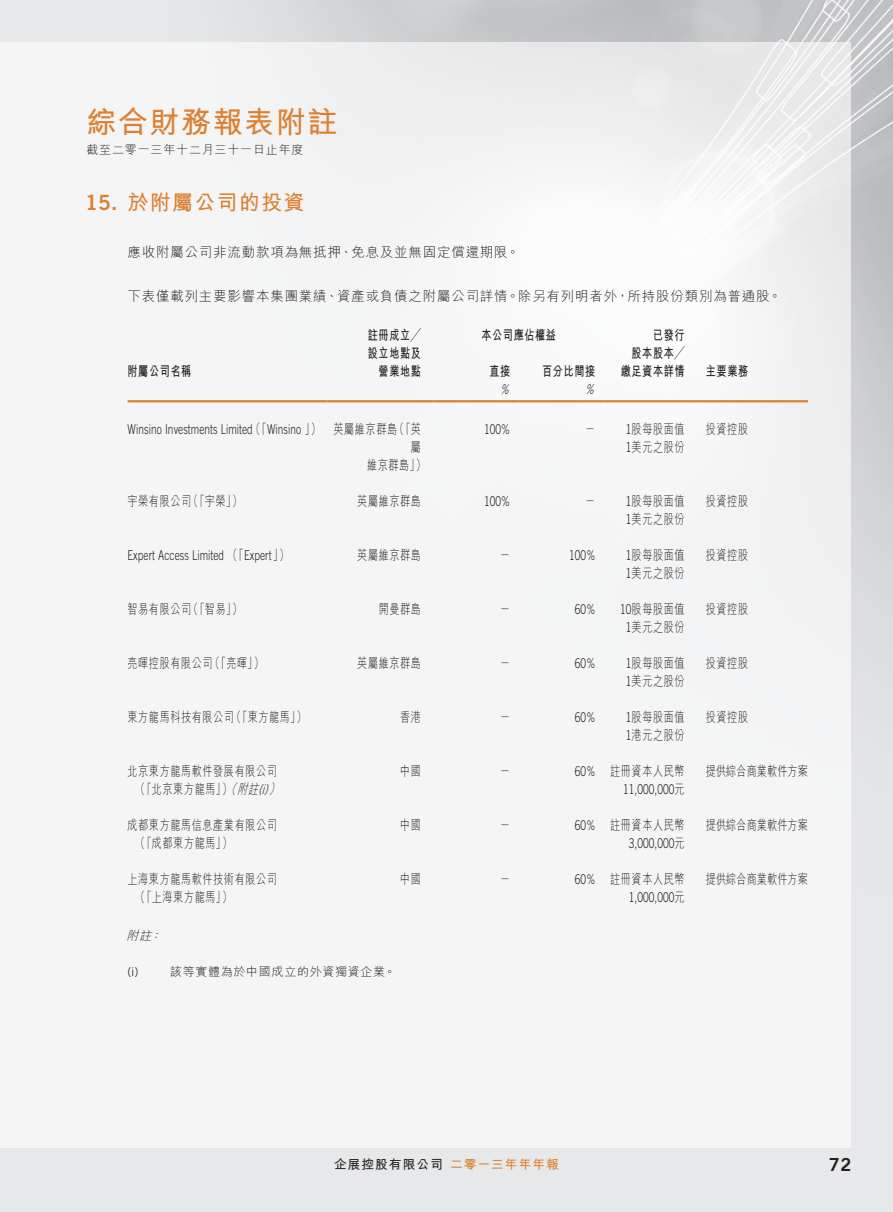
<style>
.page{position:relative;width:893px;height:1212px;background:#fff}
.page>*{position:absolute;margin:0;border:0;box-sizing:border-box;transform-origin:0 0}
.t1{font:700 30px "M Hei HK";letter-spacing:.05em;color:#dc8132}
.Heading_1{font:700 21px "M Hei HK";letter-spacing:.06em;color:#dc8132}
.Heading_1-2{font:21px "Trade Gothic LT Std Bd 2";color:#dc8132}
.t2{font:18px "Trade Gothic LT Std Bd 2";color:#231f20}
.Body_Text{font:300 13.5px/18px "M Hei HK";letter-spacing:.06em;color:#231f20;scale:.75 1}
.Body_Text-2{font:300 13.5px "Trade Gothic LT Std";letter-spacing:.01em;color:#231f20;scale:.75 1}
.Body_Text-3{font:300 13.5px "M Hei HK";letter-spacing:.06em;color:#231f20}
.Body_Text-4{font:700 13.5px "M Hei HK";letter-spacing:.06em;color:#231f20;scale:.75 1}
.Body_Text-5{font:300 13.5px "M Hei HK";letter-spacing:.01em;color:#231f20;scale:.75 1}
.Body_Text-6{font:italic 300 13.5px "Trade Gothic LT Std";color:#231f20;scale:.75 1}
.Body_Text-7{font:italic 300 13.5px "M Hei HK";color:#231f20;scale:.75 1}
.t3{font:700 12.75px "M Hei HK";letter-spacing:.075em;color:#dc8132}
.t4{font:700 12.75px "M Hei HK";letter-spacing:.075em;color:#231f20}
.Notes{font:300 12px "M Hei HK";letter-spacing:.065em;color:#231f20}
.Notes-2{font:italic 300 12px "M Hei HK";color:#231f20}
.Notes-3{font:300 12px "Trade Gothic LT Std";color:#231f20}
.s1{font-family:"M Hei HK"}
.s2{font-family:"Trade Gothic LT Std"}
.s3{font-style:italic}
.s4{font-family:"Trade Gothic LT Std";font-style:italic}
</style>
<div class="page">
<img style="left:1px;top:0;width:892px;height:1212px">
<div style="left:0;top:43px;width:850px;height:1105px;background:#f5f5f6"></div>
<img style="left:0;top:0;width:1px;height:1212px">
<hr style="left:0;top:43px;width:1px;height:1105px;background:#fff">
<hr style="left:128px;top:400px;width:199px;height:2px;background:#dc8132">
<hr style="left:327px;top:400px;width:107px;height:2px;background:#dc8132">
<hr style="left:434px;top:400px;width:85px;height:2px;background:#dc8132">
<hr style="left:519px;top:400px;width:85px;height:2px;background:#dc8132">
<hr style="left:604px;top:400px;width:89px;height:2px;background:#dc8132">
<hr style="left:693px;top:400px;width:115px;height:2px;background:#dc8132">
<h1 class="t1" style="left:86px;top:100px;width:252px">綜合財務報表附註</h1>
<p class="Notes" style="left:86px;top:143px;width:219px">截至二零一三年十二月三十一日止年度</p>
<p class="Heading_1-2" style="left:85px;top:190px;width:34px">15.</p>
<p class="Heading_1" style="left:128px;top:187px;width:178px">於附屬公司的投資</p>
<p class="Body_Text-3" style="left:128px;top:245px;width:394px">應收附屬公司非流動款項為無抵押、免息及並無固定償還期限。</p>
<p class="Body_Text-3" style="left:128px;top:289px;width:655px">下表僅載列主要影響本集團業績、資產或負債之附屬公司詳情。除另有列明者外，所持股份類別為普通股。</p>
<p class="Body_Text-4" style="left:128px;top:361px;width:87px">附屬公司名稱</p>
<p class="Body_Text-4" style="left:368px;top:325px;width:72px">註冊成立╱</p>
<p class="Body_Text-4" style="left:368px;top:343px;width:72px">設立地點及</p>
<p class="Body_Text-4" style="left:379px;top:361px;width:58px">營業地點</p>
<p class="Body_Text-4" style="left:481px;top:325px;width:101px">本公司應佔權益</p>
<p class="Body_Text-4" style="left:653px;top:325px;width:44px">已發行</p>
<p class="Body_Text-4" style="left:631px;top:343px;width:72px">股本股本╱</p>
<p class="Body_Text-4" style="left:489px;top:361px;width:29px">直接</p>
<p class="Body_Text-4" style="left:542px;top:361px;width:72px">百分比間接</p>
<p class="Body_Text-4" style="left:621px;top:361px;width:87px">繳足資本詳情</p>
<p class="Body_Text-6" style="left:500px;top:381px;width:19px">%</p>
<p class="Body_Text-6" style="left:585px;top:381px;width:19px">%</p>
<p class="Body_Text-2" style="left:250px;top:421px;width:96px"><span class="s1">（「</span>Winsino <span class="s1">」）</span></p>
<p class="Body_Text-2" style="left:128px;top:421px;width:169px">Winsino Investments Limited</p>
<p class="Body_Text" style="left:394px;top:419px;width:37px">（「英</p>
<p class="Body_Text" style="left:333px;top:419px;width:86px">英屬維京群島</p>
<p class="Body_Text-2" style="left:484px;top:421px;width:36px">100%</p>
<p class="Body_Text" style="left:585px;top:419px;width:15px">－</p>
<p class="Body_Text" style="left:626px;top:419px;width:80px"><span class="s2">1</span>股每股面值</p>
<p class="Body_Text" style="left:367px;top:437px;width:80px;text-indent:44px">屬維京群島 (「</p>
<p class="Body_Text" style="left:626px;top:437px;width:80px"><span class="s2">1</span>美元之股份</p>
<p class="Body_Text" style="left:188px;top:491px;width:74px">（「宇榮」）</p>
<p class="Body_Text" style="left:128px;top:491px;width:86px">宇榮有限公司</p>
<p class="Body_Text" style="left:357px;top:491px;width:86px">英屬維京群島</p>
<p class="Body_Text-2" style="left:484px;top:493px;width:36px">100%</p>
<p class="Body_Text" style="left:585px;top:491px;width:15px">－</p>
<p class="Body_Text" style="left:626px;top:491px;width:80px"><span class="s2">1</span>股每股面值</p>
<p class="Body_Text" style="left:626px;top:509px;width:80px"><span class="s2">1</span>美元之股份</p>
<p class="Body_Text-2" style="left:128px;top:547px;width:217px">Expert Access Limited <span class="s1">（「</span>Expert <span class="s1">」）</span></p>
<p class="Body_Text" style="left:357px;top:545px;width:86px">英屬維京群島</p>
<p class="Body_Text" style="left:500px;top:545px;width:15px">－</p>
<p class="Body_Text-2" style="left:569px;top:547px;width:36px">100%</p>
<p class="Body_Text" style="left:626px;top:545px;width:80px"><span class="s2">1</span>股每股面值</p>
<p class="Body_Text" style="left:626px;top:563px;width:80px"><span class="s2">1</span>美元之股份</p>
<p class="Body_Text" style="left:188px;top:599px;width:74px">（「智易」）</p>
<p class="Body_Text" style="left:128px;top:599px;width:86px">智易有限公司</p>
<p class="Body_Text" style="left:379px;top:599px;width:58px">開曼群島</p>
<p class="Body_Text" style="left:500px;top:599px;width:15px">－</p>
<p class="Body_Text-2" style="left:575px;top:601px;width:29px">60%</p>
<p class="Body_Text" style="left:620px;top:599px;width:87px"><span class="s2">10</span>股每股面值</p>
<p class="Body_Text" style="left:626px;top:617px;width:80px"><span class="s2">1</span>美元之股份</p>
<p class="Body_Text" style="left:210px;top:653px;width:74px">（「亮暉」）</p>
<p class="Body_Text" style="left:128px;top:653px;width:115px">亮暉控股有限公司</p>
<p class="Body_Text" style="left:357px;top:653px;width:86px">英屬維京群島</p>
<p class="Body_Text" style="left:500px;top:653px;width:15px">－</p>
<p class="Body_Text-2" style="left:575px;top:655px;width:29px">60%</p>
<p class="Body_Text" style="left:626px;top:653px;width:80px"><span class="s2">1</span>股每股面值</p>
<p class="Body_Text" style="left:626px;top:671px;width:80px"><span class="s2">1</span>美元之股份</p>
<p class="Body_Text" style="left:231px;top:707px;width:102px">（「東方龍馬」）</p>
<p class="Body_Text" style="left:128px;top:707px;width:144px">東方龍馬科技有限公司</p>
<p class="Body_Text" style="left:400px;top:707px;width:29px">香港</p>
<p class="Body_Text" style="left:500px;top:707px;width:15px">－</p>
<p class="Body_Text-2" style="left:575px;top:709px;width:29px">60%</p>
<p class="Body_Text" style="left:626px;top:707px;width:80px"><span class="s2">1</span>股每股面值</p>
<p class="Body_Text" style="left:626px;top:725px;width:80px"><span class="s2">1</span>港元之股份</p>
<p class="Body_Text" style="left:258px;top:761px;width:34px;text-indent:-131px">北京東方龍馬軟件發展有限公司<br><span class="s3">(</span><span class="s4">(i(</span></p>
<p class="Body_Text" style="left:135px;top:779px;width:140px">（「北京東方龍馬」）<span class="s3">（</span></p>
<p class="Body_Text-7" style="left:237px;top:782px;width:34px">附註</p>
<p class="Body_Text" style="left:400px;top:761px;width:29px">中國</p>
<p class="Body_Text" style="left:500px;top:761px;width:15px">－</p>
<p class="Body_Text-2" style="left:575px;top:763px;width:29px">60%</p>
<p class="Body_Text" style="left:610px;top:761px;width:101px">註冊資本人民幣</p>
<p class="Body_Text-2" style="left:623px;top:781px;width:84px">11,000,000<span class="s1">元</span></p>
<p class="Body_Text" style="left:135px;top:815px;width:190px;text-indent:-8px">成都東方龍馬信息產業有限公司（「成都東方龍馬 (「</p>
<p class="Body_Text" style="left:610px;top:815px;width:101px">註冊資本人民幣</p>
<p class="Body_Text" style="left:400px;top:815px;width:29px">中國</p>
<p class="Body_Text-2" style="left:575px;top:817px;width:29px">60%</p>
<p class="Body_Text" style="left:500px;top:815px;width:15px">－</p>
<p class="Body_Text-2" style="left:629px;top:835px;width:76px">3,000,000<span class="s1">元</span></p>
<p class="Body_Text" style="left:135px;top:869px;width:190px;text-indent:-8px">上海東方龍馬軟件技術有限公司（「上海東方龍馬 (「</p>
<p class="Body_Text" style="left:610px;top:869px;width:101px">註冊資本人民幣</p>
<p class="Body_Text" style="left:400px;top:869px;width:29px">中國</p>
<p class="Body_Text-2" style="left:575px;top:871px;width:29px">60%</p>
<p class="Body_Text" style="left:500px;top:869px;width:15px">－</p>
<p class="Body_Text-2" style="left:629px;top:889px;width:76px">1,000,000<span class="s1">元</span></p>
<p class="Notes-2" style="left:126px;top:929px;width:29px">附註</p>
<p class="Notes-2" style="left:150px;top:929px;width:17px">：</p>
<p class="Notes-3" style="left:128px;top:964px;width:12px">)i(</p>
<p class="Notes" style="left:170px;top:965px;width:227px">該等實體為於中國成立的外資獨資企業。</p>
<p class="Body_Text-4" style="left:706px;top:361px;width:58px">主要業務</p>
<p class="Body_Text" style="left:706px;top:419px;width:58px">投資控股</p>
<p class="Body_Text" style="left:706px;top:491px;width:58px">投資控股</p>
<p class="Body_Text" style="left:706px;top:545px;width:58px">投資控股</p>
<p class="Body_Text" style="left:706px;top:599px;width:58px">投資控股</p>
<p class="Body_Text" style="left:706px;top:653px;width:58px">投資控股</p>
<p class="Body_Text" style="left:706px;top:707px;width:58px">投資控股</p>
<p class="Body_Text-5" style="left:706px;top:764px;width:138px">提供綜合商業軟件方案</p>
<p class="Body_Text-5" style="left:706px;top:818px;width:138px">提供綜合商業軟件方案</p>
<p class="Body_Text-5" style="left:706px;top:872px;width:138px">提供綜合商業軟件方案</p>
<p class="t4" style="left:334px;top:1155px;width:110px">企展控股有限公司</p>
<p class="t3" style="left:450px;top:1155px;width:110px">二零一三年年年報</p>
<h3 class="t2" style="left:829px;top:1154px;width:24px">72</h3>
</div>
